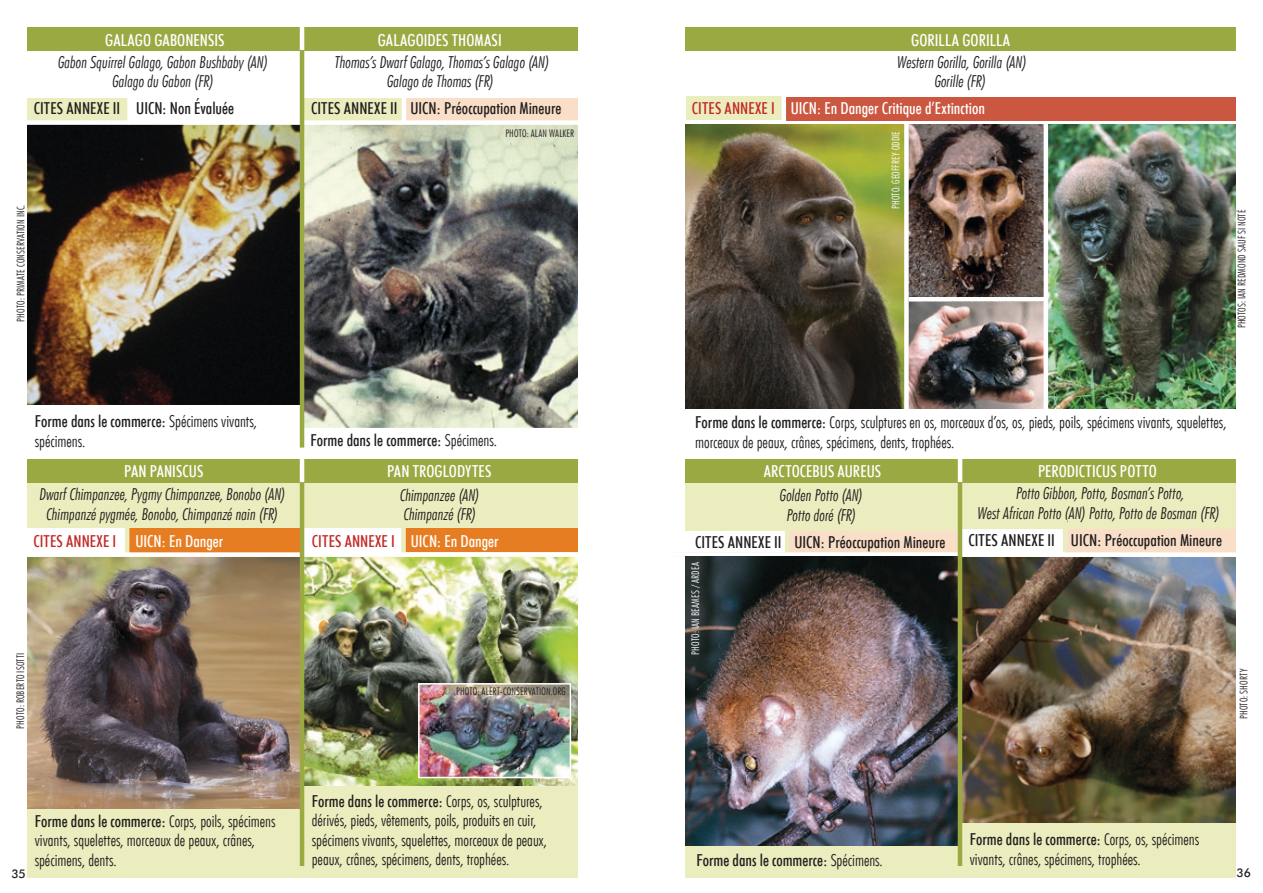
<style>
.page{position:relative;width:1263px;height:893px;background:#fff}
.page>*{position:absolute;margin:0;border:0;box-sizing:border-box;transform-origin:0 0}
.t1{font:300 condensed 16.5px/19.5px "Futura BT";color:#231f20}
.t2{font:italic 300 condensed 16.5px/19.5px "Futura BT";color:#231f20;text-align:center}
.t3{font:500 condensed 16.5px "Futura BT";color:#231f20}
.t4{font:500 condensed 16.5px "Futura BT";letter-spacing:.005em;color:#fff}
.t5{font:500 12px "Futura BT";color:#231f20}
.t6{font:300 condensed 10.5px "Futura BT";letter-spacing:.015em;color:#231f20}
.t7{font:300 condensed 10.5px "Futura BT";letter-spacing:.015em;color:#fff}
.s1{font-weight:500}
.s2{color:#c22a27}
.s3{font-weight:300}
</style>
<div class="page">
<div style="left:685px;top:459px;width:551px;height:419px;background:#ecedbe"></div>
<div style="left:27px;top:459px;width:550px;height:419px;background:#ecedbe"></div>
<div style="left:27px;top:27px;width:550px;height:23px;background:#9ba943"></div>
<div style="left:27px;top:459px;width:550px;height:23px;background:#9ba943"></div>
<div style="left:685px;top:27px;width:551px;height:23px;background:#9ba943"></div>
<div style="left:685px;top:459px;width:551px;height:23px;background:#9ba943"></div>
<img style="left:962px;top:558px;width:274px;height:265px">
<img style="left:304px;top:558px;width:273px;height:228px">
<img style="left:27px;top:557px;width:273px;height:252px">
<img style="left:27px;top:125px;width:273px;height:279px">
<div style="left:783px;top:97px;width:453px;height:23px;background:#cc5740"></div>
<img style="left:304px;top:125px;width:273px;height:302px">
<div style="left:27px;top:98px;width:102px;height:23px;background:#ecedbe"></div>
<div style="left:127px;top:96px;width:5px;height:28px;background:#fff"></div>
<div style="left:303px;top:529px;width:101px;height:24px;background:#fff"></div>
<div style="left:402px;top:529px;width:175px;height:23px;background:#e77d23"></div>
<div style="left:401px;top:523px;width:5px;height:33px;background:#ecedbe"></div>
<div style="left:26px;top:528px;width:102px;height:24px;background:#fff"></div>
<div style="left:129px;top:528px;width:173px;height:26px;background:#e77d23"></div>
<hr style="left:125px;top:525px;width:4px;height:29px;background:#ecedbe">
<div style="left:304px;top:98px;width:100px;height:23px;background:#ecedbe"></div>
<div style="left:405px;top:98px;width:172px;height:24px;background:#f9dfc8"></div>
<hr style="left:402px;top:96px;width:4px;height:28px;background:#fff">
<div style="left:9px;top:120px;width:587px;height:5px;background:#fff"></div>
<hr style="left:300px;top:24px;width:4px;height:26px;background:#fff">
<hr style="left:300px;top:50px;width:4px;height:398px;background:#9ba943">
<div style="left:8px;top:552px;width:585px;height:5px;background:#fff"></div>
<div style="left:1064px;top:529px;width:172px;height:23px;background:#f9dfc8"></div>
<div style="left:961px;top:529px;width:103px;height:23px;background:#fff"></div>
<hr style="left:1063px;top:520px;width:4px;height:32px;background:#ecedbe">
<div style="left:686px;top:97px;width:98px;height:23px;background:#ecedbe"></div>
<div style="left:781px;top:94px;width:5px;height:29px;background:#fff"></div>
<div style="left:785px;top:531px;width:175px;height:23px;background:#f9dfc8"></div>
<div style="left:684px;top:531px;width:102px;height:23px;background:#fff"></div>
<hr style="left:785px;top:522px;width:4px;height:32px;background:#ecedbe">
<hr style="left:958px;top:456px;width:4px;height:26px;background:#fff">
<div style="left:666px;top:552px;width:582px;height:5px;background:#fff"></div>
<img style="left:685px;top:125px;width:551px;height:284px">
<div style="left:904px;top:122px;width:5px;height:291px;background:#fff"></div>
<div style="left:1043px;top:122px;width:5px;height:293px;background:#fff"></div>
<div style="left:908px;top:297px;width:137px;height:5px;background:#fff"></div>
<img style="left:421px;top:686px;width:147px;height:89px">
<div style="left:418px;top:683px;width:153px;height:95px;border:2px solid #fff"></div>
<hr style="left:300px;top:455px;width:4px;height:27px;background:#fff">
<img style="left:685px;top:557px;width:273px;height:288px">
<hr style="left:300px;top:482px;width:4px;height:384px;background:#9ba943">
<hr style="left:958px;top:482px;width:4px;height:384px;background:#9ba943">
<p class="t4" style="left:105px;top:30px;width:121px">GALAGO GABONENSIS</p>
<p class="t2" style="left:58px;top:52px;width:211px">Gabon Squirrel Galago, Gabon Bushbaby (AN)<br>Galago du Gabon (FR)</p>
<p class="t3" style="left:34px;top:98px;width:202px">CITES ANNEXE II UICN: Non Évaluée</p>
<p class="t6" style="left:14px;top:322px;width:118px;rotate:-90deg">PHOTO: PRIMATE CONSERVATION INC.</p>
<p class="t4" style="left:378px;top:29px;width:125px">GALAGOIDES THOMASI</p>
<p class="t2" style="left:335px;top:52px;width:216px">Thomas’s Dwarf Galago, Thomas’s Galago (AN)<br>Galago de Thomas (FR)</p>
<p class="t3" style="left:311px;top:98px;width:252px">CITES ANNEXE II UICN: Préoccupation Mineure</p>
<p class="t6" style="left:505px;top:127px;width:70px">PHOTO: ALAN WALKER</p>
<p class="t1" style="left:35px;top:412px;width:224px"><span class="s1">Forme dans le commerce:</span> Spécimens vivants, spécimens.</p>
<p class="t4" style="left:124px;top:460px;width:81px">PAN PANISCUS</p>
<p class="t2" style="left:40px;top:484px;width:248px">Dwarf Chimpanzee, Pygmy Chimpanzee, Bonobo (AN)<br>Chimpanzé pygmée, Bonobo, Chimpanzé nain (FR)</p>
<p class="t4" style="left:33px;top:530px;width:191px"><span class="s2">CITES ANNEXE I</span> UICN: En Danger</p>
<p class="t3" style="left:310px;top:430px;width:188px">Forme dans le commerce: <span class="s3">Spécimens.</span></p>
<p class="t4" style="left:387px;top:460px;width:106px">PAN TROGLODYTES</p>
<p class="t2" style="left:400px;top:485px;width:81px;text-align:left">Chimpanzee (AN)<br>Chimpanzé (FR)</p>
<p class="t4" style="left:312px;top:531px;width:188px"><span class="s2">CITES ANNEXE I</span> UICN: En Danger</p>
<p class="t6" style="left:14px;top:729px;width:78px;rotate:-90deg">PHOTO: ROBERTO ISOTTI</p>
<p class="t6" style="left:456px;top:684px;width:111px">PHOTO: ALERT-CONSERVATION.ORG</p>
<p class="t4" style="left:911px;top:30px;width:100px">GORILLA GORILLA</p>
<p class="t2" style="left:897px;top:52px;width:131px">Western Gorilla, Gorilla (AN)<br>Gorille (FR)</p>
<p class="t4" style="left:692px;top:98px;width:295px"><span class="s2">CITES ANNEXE I</span> UICN: En Danger Critique d’Extinction</p>
<p class="t7" style="left:889px;top:209px;width:79px;rotate:-90deg">PHOTO: GEOFFREY ODDIE</p>
<p class="t6" style="left:1235px;top:328px;width:120px;rotate:-90deg">PHOTOS: IAN REDMOND SAUF SI NOTÉ</p>
<p class="t1" style="left:695px;top:412px;width:533px"><span class="s1">Forme dans le commerce:</span> Corps, sculptures en os, morceaux d’os, os, pieds, poils, spécimens vivants, squelettes, morceaux de peaux, crânes, spécimens, dents, trophées.</p>
<p class="t4" style="left:764px;top:461px;width:119px">ARCTOCEBUS AUREUS</p>
<p class="t2" style="left:780px;top:485px;width:85px">Golden Potto (AN)<br>Potto doré (FR)</p>
<p class="t3" style="left:695px;top:531px;width:252px">CITES ANNEXE II UICN: Préoccupation Mineure</p>
<p class="t7" style="left:689px;top:655px;width:94px;rotate:-90deg">PHOTO: IAN BEAMES / ARDEA</p>
<p class="t4" style="left:1038px;top:461px;width:120px">PERODICTICUS POTTO</p>
<p class="t2" style="left:978px;top:483px;width:244px">Potto Gibbon, Potto, Bosman’s Potto,<br>West African Potto (AN) Potto, Potto de Bosman (FR)</p>
<p class="t3" style="left:968px;top:529px;width:255px">CITES ANNEXE II UICN: Préoccupation Mineure</p>
<p class="t6" style="left:1237px;top:719px;width:52px;rotate:-90deg">PHOTO: SHORTY</p>
<p class="t1" style="left:312px;top:791px;width:237px"><span class="s1">Forme dans le commerce:</span> Corps, os, sculptures, dérivés, pieds, vêtements, poils, produits en cuir, spécimens vivants, squelettes, morceaux de peaux, peaux, crânes, spécimens, dents, trophées.</p>
<p class="t1" style="left:35px;top:811px;width:242px"><span class="s1">Forme dans le commerce:</span> Corps, poils, spécimens vivants, squelettes, morceaux de peaux, crânes, spécimens, dents.</p>
<p class="t1" style="left:970px;top:829px;width:231px"><span class="s1">Forme dans le commerce:</span> Corps, os, spécimens vivants, crânes, spécimens, trophées.</p>
<p class="t3" style="left:696px;top:850px;width:188px">Forme dans le commerce: <span class="s3">Spécimens.</span></p>
<p class="t5" style="left:11px;top:866px;width:16px">35</p>
<p class="t5" style="left:1236px;top:865px;width:16px">36</p>
</div>
